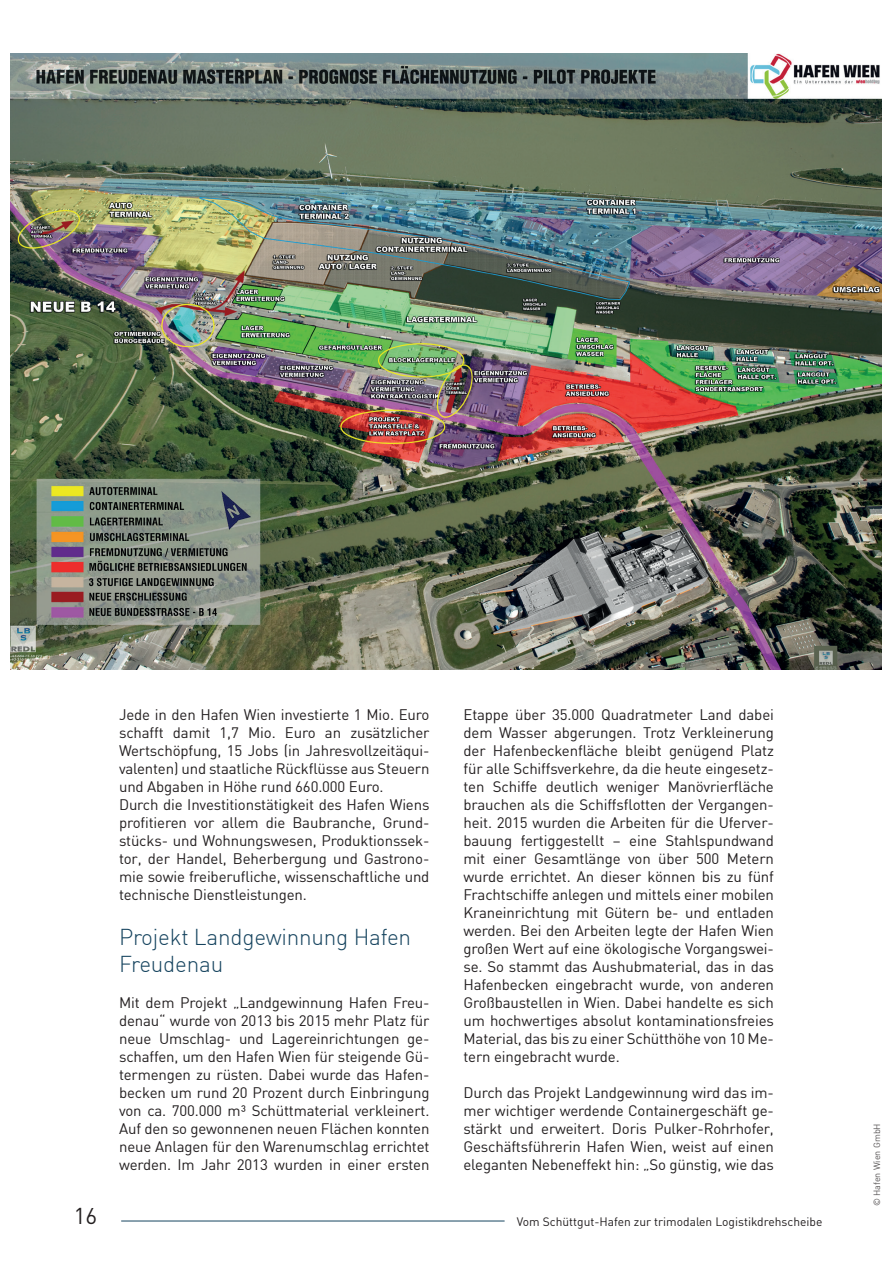
<style>
.page{position:relative;width:893px;height:1263px;background:#fff}
.page>*{position:absolute;margin:0;border:0;box-sizing:border-box;transform-origin:0 0}
.t1{font:300 22.5px/27px "DIN";letter-spacing:-.01em;color:#16445f}
.t2{font:22.5px "DIN";color:#231f20}
.t3{font:15px/18px "DIN";letter-spacing:-.01em;color:#231f20;text-align:justify}
.t4{font:12px "DIN";color:#231f20}
.t5{font:9px "DIN";color:#231f20}
</style>
<div class="page">
<hr style="left:121px;top:1220px;width:384px;height:1px;background:#16445f">
<img style="left:11px;top:54px;width:871px;height:616px">
<p class="t3" style="left:119px;top:705px;width:312px;text-align:left">Jede in den Hafen Wien investierte 1 Mio. Euro schafft damit 1,7 Mio. Euro an zusätzlicher Wertschöpfung, 15 Jobs (in Jahresvollzeitäqui&shy;valenten) und staatliche Rückflüsse aus Steuern und Abgaben in Höhe rund 660.000 Euro.<br>Durch die Investitionstätigkeit des Hafen Wiens profitieren vor allem die Baubranche, Grund&shy;stücks- und Wohnungswesen, Produktionssek&shy;tor, der Handel, Beherbergung und Gastrono&shy;mie sowie freiberufliche, wissenschaftliche und technische Dienstleistungen.</p>
<h1 class="t1" style="left:119px;top:923px;width:294px">Projekt Landgewinnung Hafen<br>Freudenau</h1>
<p class="t3" style="left:119px;top:993px;width:312px">Mit dem Projekt „Landgewinnung Hafen Freu&shy;denau“ wurde von 2013 bis 2015 mehr Platz für neue Umschlag- und Lagereinrichtungen ge&shy;schaffen, um den Hafen Wien für steigende Gü&shy;termengen zu rüsten. Dabei wurde das Hafen&shy;becken um rund 20 Prozent durch Einbringung von ca. 700.000 m³ Schüttmaterial verkleinert.<br>Auf den so gewonnenen neuen Flächen konnten neue Anlagen für den Warenumschlag errichtet werden. Im Jahr 2013 wurden in einer ersten</p>
<p class="t3" style="left:463px;top:705px;width:312px">Etappe über 35.000 Quadratmeter Land dabei dem Wasser abgerungen. Trotz Verkleinerung der Hafenbeckenfläche bleibt genügend Platz für alle Schiffsverkehre, da die heute eingesetz&shy;ten Schiffe deutlich weniger Manövrierfläche brauchen als die Schiffsflotten der Vergangen&shy;heit. 2015 wurden die Arbeiten für die Uferver&shy;bauung fertiggestellt – eine Stahlspundwand mit einer Gesamtlänge von über 500 Metern wurde errichtet. An dieser können bis zu fünf Frachtschiffe anlegen und mittels einer mobilen Kraneinrichtung mit Gütern be- und entladen werden. Bei den Arbeiten legte der Hafen Wien großen Wert auf eine ökologische Vorgangswei&shy;se. So stammt das Aushubmaterial, das in das Hafenbecken eingebracht wurde, von anderen Großbaustellen in Wien. Dabei handelte es sich um hochwertiges absolut kontaminationsfreies Material, das bis zu einer Schütthöhe von 10 Me&shy;tern eingebracht wurde.</p>
<p class="t3" style="left:463px;top:1083px;width:312px">Durch das Projekt Landgewinnung wird das im&shy;mer wichtiger werdende Containergeschäft ge&shy;stärkt und erweitert. Doris Pulker-Rohrhofer, Geschäftsführerin Hafen Wien, weist auf einen eleganten Nebeneffekt hin: „So günstig, wie das</p>
<h1 class="t2" style="left:74px;top:1202px;width:25px">16</h1>
<p class="t4" style="left:517px;top:1214px;width:307px">Vom Schüttgut-Hafen zur trimodalen Logistikdrehscheibe</p>
<p class="t5" style="left:871px;top:1206px;width:84px;rotate:-90deg">© Hafen Wien GmbH</p>
</div>
